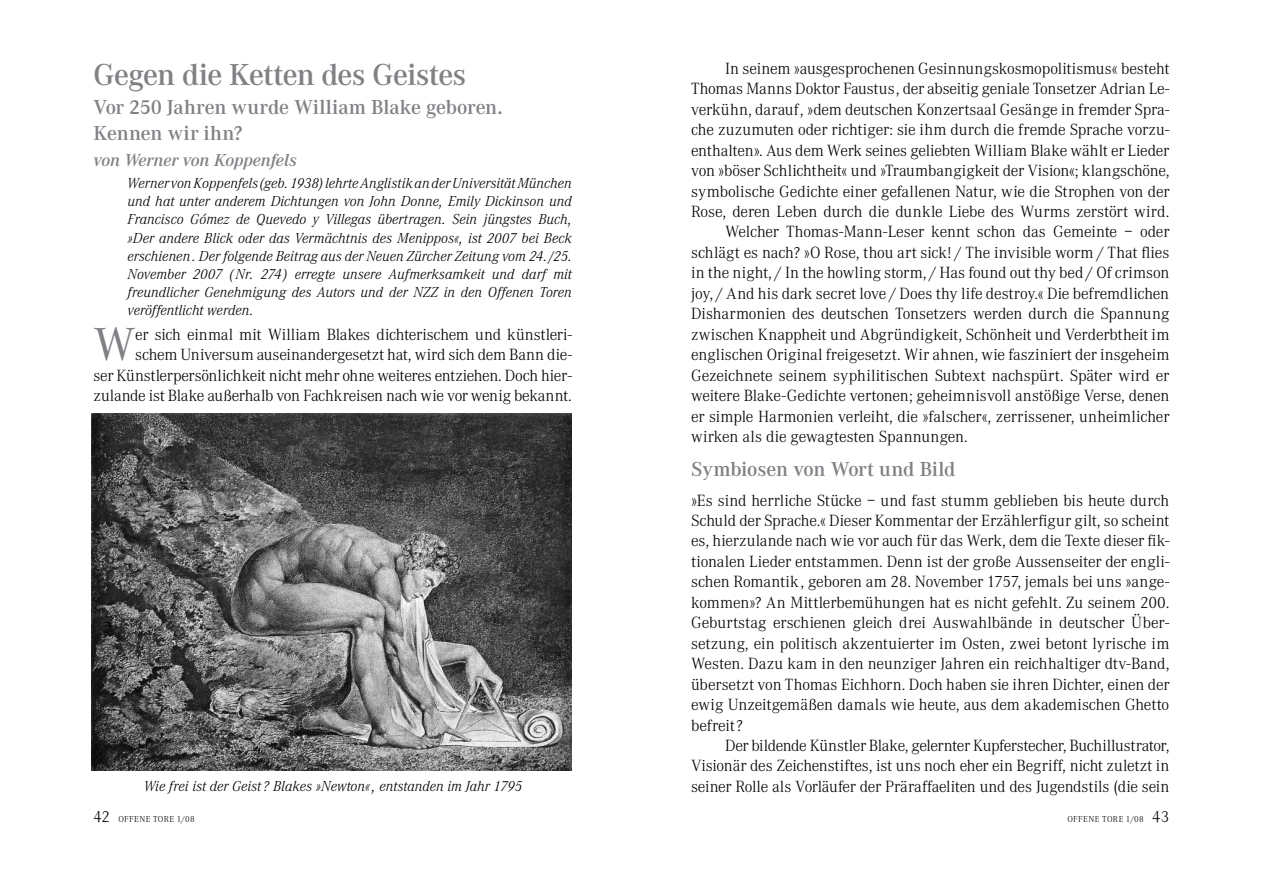
<style>
.page{position:relative;width:1263px;height:893px;background:#fff}
.page>*{position:absolute;margin:0;border:0;box-sizing:border-box;transform-origin:0 0}
.t1{font:48.15px "Corporate A";color:#818084}
.t2{font:600 31.5px "Corporate A";letter-spacing:-.025em;color:#818084}
.t3{font:600 21px/25.3px "Corporate A";letter-spacing:-.01em;color:#818084}
.t4{font:italic 600 18px "Corporate A";letter-spacing:-.005em;color:#818084}
.t5{font:300 16.8px/20.4px "Corporate A";letter-spacing:-.01em;color:#000;text-align:justify}
.t6{font:italic 300 15px/18.1px "Corporate A";letter-spacing:.005em;color:#000;text-align:justify}
.t7{font:300 9px "Corporate A";letter-spacing:.045em;color:#000}
.s1{font-size:16.5px}
</style>
<div class="page">
<img style="left:92px;top:414px;width:480px;height:356px">
<h2 class="t2" style="left:94px;top:57px;width:374px">Gegen die Ketten des Geistes</h2>
<p class="t3" style="left:94px;top:95px;width:411px">Vor 250 Jahren wurde William Blake geboren.<br>Kennen wir ihn?</p>
<p class="t4" style="left:94px;top:149px;width:205px">von Werner von Koppenfels</p>
<p class="t6" style="left:128px;top:174px;width:446px">Werner von Koppenfels (geb. 1938) lehrte Anglistik an der Universität München und hat unter anderem Dichtungen von John Donne, Emily Dickinson und Francisco Gómez de Quevedo y Villegas übertragen. Sein jüngstes Buch, »Der andere Blick oder das Vermächtnis des Menippos«, ist 2007 bei Beck erschienen. Der folgende Beitrag aus der Neuen Zürcher Zeitung vom 24./25.<br>November 2007 (Nr. 274) erregte unsere Aufmerksamkeit und darf mit freundlicher Genehmigung des Autors und der NZZ in den Offenen Toren veröffentlicht werden.</p>
<h1 class="t1" style="left:94px;top:318px;width:44px">W</h1>
<p class="t5" style="left:94px;top:325px;width:480px;text-align:right">er sich einmal mit William Blakes dichterischem und künstleri&shy;schem Universum auseinandergesetzt hat, wird sich dem Bann die-<br>ser Künstlerpersönlichkeit nicht mehr ohne weiteres entziehen. Doch hier&shy;zulande ist Blake außerhalb von Fachkreisen nach wie vor wenig bekannt.</p>
<p class="t6" style="left:144px;top:777px;width:380px">Wie frei ist der Geist? Blakes »Newton«, entstanden im Jahr 1795</p>
<p class="t5" style="left:725px;top:59px;width:446px">In seinem »ausgesprochenen Gesinnungskosmopolitismus« besteht</p>
<p class="t5" style="left:691px;top:79px;width:480px">Thomas Manns Doktor Faustus, der abseitig geniale Tonsetzer Adrian Le-</p>
<p class="t5" style="left:691px;top:99px;width:480px">verkühn, darauf, »dem deutschen Konzertsaal Gesänge in fremder Spra-</p>
<p class="t5" style="left:691px;top:120px;width:480px">che zuzumuten oder richtiger: sie ihm durch die fremde Sprache vorzu-</p>
<p class="t5" style="left:691px;top:140px;width:480px">enthalten». Aus dem Werk seines geliebten William Blake wählt er Lieder</p>
<p class="t5" style="left:691px;top:161px;width:480px">von »böser Schlichtheit« und »Traumbangigkeit der Vision«; klangschöne,</p>
<p class="t5" style="left:691px;top:181px;width:480px">symbolische Gedichte einer gefallenen Natur, wie die Strophen von der</p>
<p class="t5" style="left:691px;top:202px;width:480px">Rose, deren Leben durch die dunkle Liebe des Wurms zerstört wird.</p>
<p class="t5" style="left:725px;top:222px;width:446px">Welcher Thomas-Mann-Leser kennt schon das Gemeinte – oder</p>
<p class="t5" style="left:691px;top:243px;width:480px">schlägt es nach? »O Rose, thou art sick! / The invisible worm / That flies</p>
<p class="t5" style="left:691px;top:263px;width:480px">in the night, / In the howling storm, / Has found out thy bed / Of crimson</p>
<p class="t5" style="left:691px;top:283px;width:480px">joy, / And his dark secret love / Does thy life destroy.« Die befremdlichen</p>
<p class="t5" style="left:691px;top:304px;width:480px">Disharmonien des deutschen Tonsetzers werden durch die Spannung</p>
<p class="t5" style="left:691px;top:324px;width:480px">zwischen Knappheit und Abgründigkeit, Schönheit und Verderbtheit im</p>
<p class="t5" style="left:691px;top:345px;width:480px">englischen Original freigesetzt. Wir ahnen, wie fasziniert der insgeheim</p>
<p class="t5" style="left:691px;top:365px;width:480px">Gezeichnete seinem syphilitischen Subtext nachspürt. Später wird er</p>
<p class="t5" style="left:691px;top:386px;width:480px">weitere Blake-Gedichte vertonen; geheimnisvoll anstößige Verse, denen</p>
<p class="t5" style="left:691px;top:406px;width:480px">er simple Harmonien verleiht, die »falscher«, zerrissener, unheimlicher</p>
<p class="t5" style="left:691px;top:427px;width:278px">wirken als die gewagtesten Spannungen.</p>
<p class="t3" style="left:691px;top:457px;width:266px">Symbiosen von Wort und Bild</p>
<p class="t5" style="left:691px;top:490px;width:480px">»Es sind herrliche Stücke – und fast stumm geblieben bis heute durch Schuld der Sprache.« Dieser Kommentar der Erzählerfigur gilt, so scheint es, hierzulande nach wie vor auch für das Werk, dem die Texte dieser fik&shy;tionalen Lieder entstammen. Denn ist der große Aussenseiter der engli&shy;schen Romantik, geboren am 28. November 1757, jemals bei uns »ange&shy;kommen»? An Mittlerbemühungen hat es nicht gefehlt. Zu seinem 200.<br>Geburtstag erschienen gleich drei Auswahlbände in deutscher Über&shy;setzung, ein politisch akzentuierter im Osten, zwei betont lyrische im Westen. Dazu kam in den neunziger Jahren ein reichhaltiger dtv-Band, übersetzt von Thomas Eichhorn. Doch haben sie ihren Dichter, einen der ewig Unzeitgemäßen damals wie heute, aus dem akademischen Ghetto befreit?</p>
<p class="t5" style="left:691px;top:736px;width:480px;text-indent:34px">Der bildende Künstler Blake, gelernter Kupferstecher, Buchillustrator, Visionär des Zeichenstiftes, ist uns noch eher ein Begriff, nicht zuletzt in seiner Rolle als Vorläufer der Präraffaeliten und des Jugendstils (die sein</p>
<p class="t7" style="left:94px;top:814px;width:103px"><span class="s1">42</span> OFFENE TORE 1/08</p>
<p class="t7" style="left:1067px;top:814px;width:103px">OFFENE TORE 1/08 <span class="s1">43</span></p>
</div>
